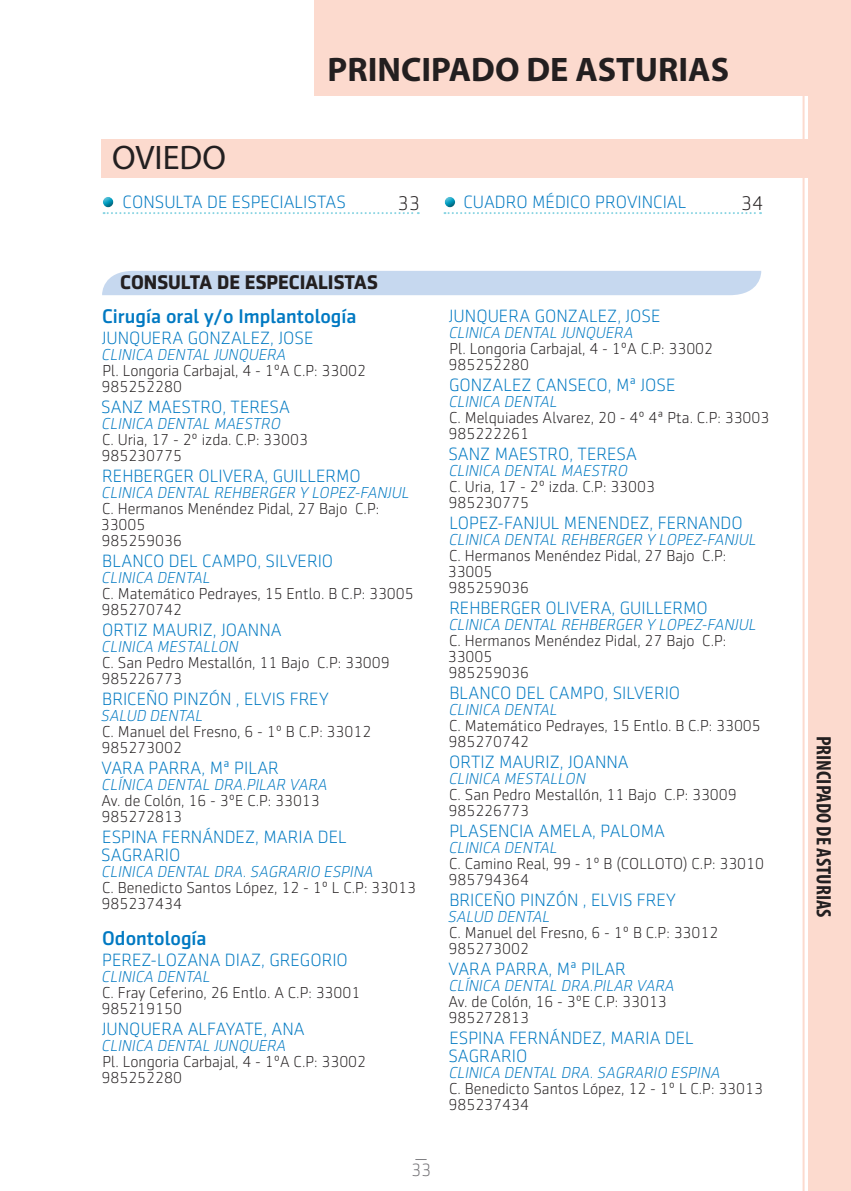
<style>
.page{position:relative;width:851px;height:1191px;background:#fff}
.page>*{position:absolute;margin:0;border:0;box-sizing:border-box;transform-origin:0 0}
.t1{font:700 34.2px "Myriad Pro";color:#231f20}
.t2{font:34.2px "Myriad Pro";color:#231f20}
.t3{font:700 condensed 21px "Myriad Pro";color:#231f20}
.t4{font:500 20px "Sentico Sans DT";color:#0079c2}
.t5{font:700 20px "Sentico Sans DT";color:#231f20}
.t6{font:300 20px "Sentico Sans DT";color:#231f20}
.t7{font:300 18px/18px "Sentico Sans DT";color:#0079c2}
.t8{font:300 18px "Sentico Sans DT";color:#717074}
.t9{font:300 16px/16px "Sentico Sans DT";color:#231f20}
.t10{font:italic 300 16px "Sentico Sans DT";color:#0079c2}
</style>
<div class="page">
<hr style="left:802px;top:0;width:2px;height:1191px;background:#fcdace">
<div style="left:808px;top:0;width:42px;height:1191px;background:#fcdace"></div>
<div style="left:102px;top:271px;width:659px;height:24px;background:#c6d8ef"></div>
<div style="left:314px;top:0;width:510px;height:96px;background:#fcdace"></div>
<div style="left:101px;top:139px;width:728px;height:38px;background:#fcdace"></div>
<div style="left:96px;top:194px;width:32px;height:14px;background:#231f20;opacity:.75"></div>
<div style="left:437px;top:194px;width:32px;height:14px;background:#231f20;opacity:.75"></div>
<svg style="left:444px;top:212px;width:317px;height:2px"></svg>
<svg style="left:104px;top:212px;width:315px;height:2px"></svg>
<h1 class="t1" style="left:327px;top:47px;width:403px">PRINCIPADO DE ASTURIAS</h1>
<h1 class="t2" style="left:112px;top:136px;width:115px">OVIEDO</h1>
<p class="t7" style="left:123px;top:193px;width:225px">CONSULTA DE ESPECIALISTAS</p>
<p class="t6" style="left:397px;top:192px;width:24px">33</p>
<p class="t7" style="left:463px;top:193px;width:224px">CUADRO MÉDICO PROVINCIAL</p>
<p class="t6" style="left:740px;top:192px;width:24px">34</p>
<p class="t5" style="left:120px;top:271px;width:259px">CONSULTA DE ESPECIALISTAS</p>
<p class="t4" style="left:102px;top:305px;width:256px">Cirugía oral y/o Implantología</p>
<p class="t7" style="left:102px;top:329px;width:213px">JUNQUERA GONZALEZ, JOSE</p>
<p class="t10" style="left:101px;top:346px;width:186px">CLINICA DENTAL JUNQUERA</p>
<p class="t9" style="left:101px;top:363px;width:266px">Pl. Longoria Carbajal, 4 - 1ºA C.P: 33002<br>985252280</p>
<p class="t7" style="left:101px;top:398px;width:190px">SANZ MAESTRO, TERESA</p>
<p class="t10" style="left:101px;top:415px;width:180px">CLINICA DENTAL MAESTRO</p>
<p class="t9" style="left:101px;top:432px;width:208px">C. Uria, 17 - 2º izda. C.P: 33003<br>985230775</p>
<p class="t7" style="left:102px;top:467px;width:260px">REHBERGER OLIVERA, GUILLERMO</p>
<p class="t10" style="left:101px;top:484px;width:309px">CLINICA DENTAL REHBERGER Y LOPEZ-FANJUL</p>
<p class="t9" style="left:101px;top:501px;width:280px">C. Hermanos Menéndez Pidal, 27 Bajo C.P:<br>33005<br>985259036</p>
<p class="t7" style="left:102px;top:552px;width:232px">BLANCO DEL CAMPO, SILVERIO</p>
<p class="t10" style="left:101px;top:569px;width:110px">CLINICA DENTAL</p>
<p class="t9" style="left:101px;top:586px;width:314px">C. Matemático Pedrayes, 15 Entlo. B C.P: 33005<br>985270742</p>
<p class="t7" style="left:102px;top:621px;width:181px">ORTIZ MAURIZ, JOANNA</p>
<p class="t10" style="left:101px;top:638px;width:138px">CLINICA MESTALLON</p>
<p class="t9" style="left:101px;top:655px;width:290px">C. San Pedro Mestallón, 11 Bajo C.P: 33009<br>985226773</p>
<p class="t7" style="left:102px;top:690px;width:228px">BRICEÑO PINZÓN , ELVIS FREY</p>
<p class="t10" style="left:100px;top:707px;width:103px">SALUD DENTAL</p>
<p class="t9" style="left:101px;top:724px;width:271px">C. Manuel del Fresno, 6 - 1º B C.P: 33012<br>985273002</p>
<p class="t7" style="left:102px;top:759px;width:179px">VARA PARRA, Mª PILAR</p>
<p class="t10" style="left:101px;top:776px;width:227px">CLÍNICA DENTAL DRA.PILAR VARA</p>
<p class="t9" style="left:101px;top:793px;width:220px">Av. de Colón, 16 - 3ºE C.P: 33013<br>985272813</p>
<p class="t7" style="left:101px;top:828px;width:247px">ESPINA FERNÁNDEZ, MARIA DEL<br>SAGRARIO</p>
<p class="t10" style="left:101px;top:863px;width:273px">CLINICA DENTAL DRA. SAGRARIO ESPINA</p>
<p class="t9" style="left:101px;top:880px;width:316px">C. Benedicto Santos López, 12 - 1º L C.P: 33013<br>985237434</p>
<p class="t4" style="left:102px;top:927px;width:106px">Odontología</p>
<p class="t7" style="left:102px;top:951px;width:247px">PEREZ-LOZANA DIAZ, GREGORIO</p>
<p class="t10" style="left:101px;top:968px;width:110px">CLINICA DENTAL</p>
<p class="t9" style="left:101px;top:985px;width:260px">C. Fray Ceferino, 26 Entlo. A C.P: 33001<br>985219150</p>
<p class="t7" style="left:102px;top:1020px;width:204px">JUNQUERA ALFAYATE, ANA</p>
<p class="t10" style="left:101px;top:1037px;width:186px">CLINICA DENTAL JUNQUERA</p>
<p class="t9" style="left:101px;top:1054px;width:266px">Pl. Longoria Carbajal, 4 - 1ºA C.P: 33002<br>985252280</p>
<p class="t7" style="left:449px;top:307px;width:213px">JUNQUERA GONZALEZ, JOSE</p>
<p class="t10" style="left:448px;top:324px;width:186px">CLINICA DENTAL JUNQUERA</p>
<p class="t9" style="left:448px;top:340px;width:266px">Pl. Longoria Carbajal, 4 - 1ºA C.P: 33002<br>985252280</p>
<p class="t7" style="left:449px;top:376px;width:228px">GONZALEZ CANSECO, Mª JOSE</p>
<p class="t10" style="left:448px;top:393px;width:110px">CLINICA DENTAL</p>
<p class="t9" style="left:448px;top:409px;width:322px">C. Melquiades Alvarez, 20 - 4º 4ª Pta. C.P: 33003<br>985222261</p>
<p class="t7" style="left:448px;top:445px;width:190px">SANZ MAESTRO, TERESA</p>
<p class="t10" style="left:448px;top:462px;width:180px">CLINICA DENTAL MAESTRO</p>
<p class="t9" style="left:448px;top:478px;width:208px">C. Uria, 17 - 2º izda. C.P: 33003<br>985230775</p>
<p class="t7" style="left:449px;top:514px;width:295px">LOPEZ-FANJUL MENENDEZ, FERNANDO</p>
<p class="t10" style="left:448px;top:531px;width:309px">CLINICA DENTAL REHBERGER Y LOPEZ-FANJUL</p>
<p class="t9" style="left:447px;top:547px;width:280px">C. Hermanos Menéndez Pidal, 27 Bajo C.P:<br>33005<br>985259036</p>
<p class="t7" style="left:449px;top:599px;width:260px">REHBERGER OLIVERA, GUILLERMO</p>
<p class="t10" style="left:448px;top:616px;width:309px">CLINICA DENTAL REHBERGER Y LOPEZ-FANJUL</p>
<p class="t9" style="left:447px;top:632px;width:280px">C. Hermanos Menéndez Pidal, 27 Bajo C.P:<br>33005<br>985259036</p>
<p class="t7" style="left:449px;top:684px;width:232px">BLANCO DEL CAMPO, SILVERIO</p>
<p class="t10" style="left:448px;top:701px;width:110px">CLINICA DENTAL</p>
<p class="t9" style="left:448px;top:717px;width:313px">C. Matemático Pedrayes, 15 Entlo. B C.P: 33005<br>985270742</p>
<p class="t7" style="left:449px;top:753px;width:181px">ORTIZ MAURIZ, JOANNA</p>
<p class="t10" style="left:448px;top:770px;width:138px">CLINICA MESTALLON</p>
<p class="t9" style="left:448px;top:786px;width:289px">C. San Pedro Mestallón, 11 Bajo C.P: 33009<br>985226773</p>
<p class="t7" style="left:449px;top:822px;width:217px">PLASENCIA AMELA, PALOMA</p>
<p class="t10" style="left:448px;top:839px;width:110px">CLINICA DENTAL</p>
<p class="t9" style="left:448px;top:855px;width:317px">C. Camino Real, 99 - 1º B (COLLOTO) C.P: 33010<br>985794364</p>
<p class="t7" style="left:449px;top:891px;width:228px">BRICEÑO PINZÓN , ELVIS FREY</p>
<p class="t10" style="left:447px;top:908px;width:103px">SALUD DENTAL</p>
<p class="t9" style="left:448px;top:924px;width:271px">C. Manuel del Fresno, 6 - 1º B C.P: 33012<br>985273002</p>
<p class="t7" style="left:448px;top:960px;width:179px">VARA PARRA, Mª PILAR</p>
<p class="t10" style="left:448px;top:977px;width:227px">CLÍNICA DENTAL DRA.PILAR VARA</p>
<p class="t9" style="left:448px;top:993px;width:220px">Av. de Colón, 16 - 3ºE C.P: 33013<br>985272813</p>
<p class="t7" style="left:448px;top:1029px;width:247px">ESPINA FERNÁNDEZ, MARIA DEL<br>SAGRARIO</p>
<p class="t10" style="left:448px;top:1064px;width:273px">CLINICA DENTAL DRA. SAGRARIO ESPINA</p>
<p class="t9" style="left:448px;top:1080px;width:316px">C. Benedicto Santos López, 12 - 1º L C.P: 33013<br>985237434</p>
<p class="t8" style="left:411px;top:1160px;width:22px">33</p>
<h2 class="t3" style="left:836px;top:735px;width:183px;rotate:90deg">PRINCIPADO DE ASTURIAS</h2>
</div>
